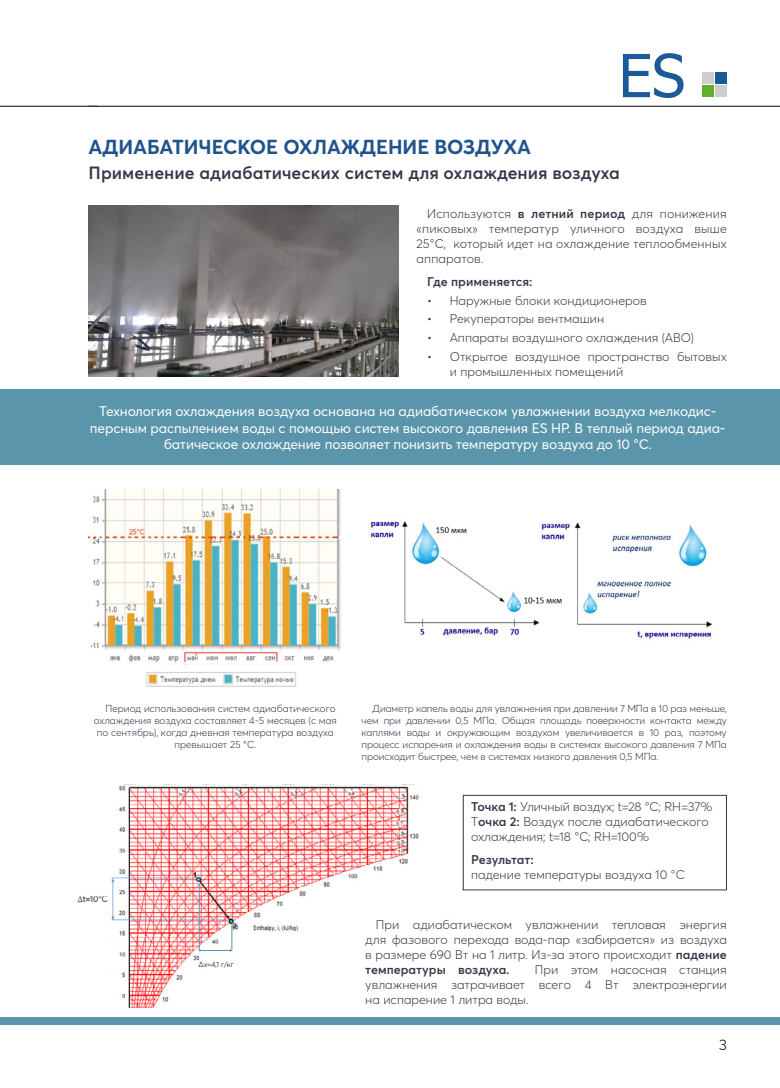
<style>
.page{position:relative;width:780px;height:1088px;background:#fff}
.page>*{position:absolute;margin:0;border:0;box-sizing:border-box;transform-origin:0 0}
.t1{font:700 20px "Averta CY";color:#20538c}
.t2{font:600 17.5px "Averta CY";color:#333647}
.t3{font:300 15px "Averta CY";color:#000}
.t4{font:13.75px/16.5px "Averta CY";letter-spacing:-.01em;color:#fff;text-align:center}
.t5{font:300 12.5px/15px "Averta CY";color:#333647;text-align:justify}
.t6{font:600 12.5px "Averta CY";letter-spacing:-.005em;color:#333647}
.t7{font:300 10px/12px "Averta CY";color:#333647;text-align:justify}
.t8{font:300 7.5px "Averta CY";color:#000}
.s1{font-weight:600}
</style>
<div class="page">
<div style="left:715px;top:72px;width:11px;height:11px;background:#175b96"></div>
<div style="left:701px;top:85px;width:12px;height:12px;background:#5eb130"></div>
<div style="left:701px;top:72px;width:12px;height:11px;background:#cfcdce"></div>
<div style="left:715px;top:85px;width:11px;height:12px;background:#cfcdce"></div>
<svg style="left:623px;top:53px;width:60px;height:45px"></svg>
<hr style="left:0;top:106px;width:98px;height:1px;background:#333647">
<hr style="left:89px;top:106px;width:691px;height:1px;background:#333647">
<div style="left:0;top:1017px;width:780px;height:7px;background:#5a95ab"></div>
<div style="left:0;top:389px;width:780px;height:76px;background:#5a95ab"></div>
<img style="left:89px;top:206px;width:310px;height:170px">
<img style="left:77px;top:785px;width:342px;height:224px">
<img style="left:89px;top:489px;width:252px;height:198px">
<img style="left:370px;top:521px;width:343px;height:118px">
<div style="left:463px;top:795px;width:263px;height:95px;border:1px solid #333647"></div>
<hr style="left:199px;top:883px;width:1px;height:67px;background:#5a95ab">
<hr style="left:199px;top:950px;width:33px;height:1px;background:#5a95ab">
<svg style="left:230px;top:923px;width:2px;height:29px"></svg>
<div style="left:205px;top:967px;width:44px;height:10px;background:#fff"></div>
<h1 class="t1" style="left:89px;top:133px;width:444px">АДИАБАТИЧЕСКОЕ ОХЛАЖДЕНИЕ ВОЗДУХА</h1>
<h2 class="t2" style="left:89px;top:160px;width:533px">Применение адиабатических систем для охлаждения воздуха</h2>
<p class="t5" style="left:416px;top:206px;width:312px;text-indent:11px">Используются <span class="s1">в летний период</span> для понижения «пиковых» температур уличного воздуха выше 25°С, который идет на охлаждение теплообменных аппаратов.</p>
<p class="t6" style="left:427px;top:273px;width:107px">Где применяется:</p>
<p class="t5" style="left:427px;top:292px;width:221px">• Наружные блоки кондиционеров</p>
<p class="t5" style="left:427px;top:311px;width:178px">• Рекуператоры вентмашин</p>
<p class="t5" style="left:427px;top:330px;width:268px">• Аппараты воздушного охлаждения (АВО)</p>
<p class="t5" style="left:449px;top:348px;width:278px;text-indent:-22px">• Открытое воздушное пространство бытовых и промышленных помещений</p>
<p class="t4" style="left:90px;top:403px;width:637px">Технология охлаждения воздуха основана на адиабатическом увлажнении воздуха мелкодис&shy;персным распылением воды с помощью систем высокого давления ES HP. В теплый период адиа&shy;батическое охлаждение позволяет понизить температуру воздуха до 10 °C.</p>
<p class="t7" style="left:106px;top:702px;width:232px">Период использования систем адиабатического</p>
<p class="t7" style="left:94px;top:714px;width:244px">охлаждения воздуха составляет 4-5 месяцев (с мая</p>
<p class="t7" style="left:97px;top:726px;width:238px">по сентябрь), когда дневная температура воздуха</p>
<p class="t7" style="left:174px;top:738px;width:83px">превышает 25 °C.</p>
<p class="t8" style="left:199px;top:959px;width:37px">Δx=4,1 г/кг</p>
<p class="t7" style="left:361px;top:702px;width:366px;text-indent:11px">Диаметр капель воды для увлажнения при давлении 7 МПа в 10 раз меньше, чем при давлении 0,5 МПа. Общая площадь поверхности контакта между каплями воды и окружающим воздухом увеличивается в 10 раз, поэтому процесс испарения и охлаждения воды в системах высокого давления 7 МПа происходит быстрее, чем в системах низкого давления 0,5 МПа.</p>
<p class="t5" style="left:471px;top:799px;width:243px;text-align:left"><span class="s1">Точка 1:</span> Уличный воздух; t=28 °C; RH=37%<br>Т<span class="s1">очка 2:</span> Воздух после адиабатического охлаждения; t=18 °C; RH=100%</p>
<p class="t6" style="left:471px;top:850px;width:64px">Результат:</p>
<p class="t5" style="left:471px;top:866px;width:215px">падение температуры воздуха 10 °C</p>
<p class="t5" style="left:365px;top:917px;width:363px;text-indent:11px">При адиабатическом увлажнении тепловая энергия для фазового перехода вода-пар «забирается» из воздуха в размере 690 Вт на 1 литр. Из-за этого происходит <span class="s1">падение температуры воздуха.</span></p>
<p class="t5" style="left:365px;top:962px;width:363px;text-indent:170px">При этом насосная станция увлажнения затрачивает всего 4 Вт электроэнергии на испарение 1 литра воды.</p>
<p class="t3" style="left:719px;top:1034px;width:9px">3</p>
</div>
